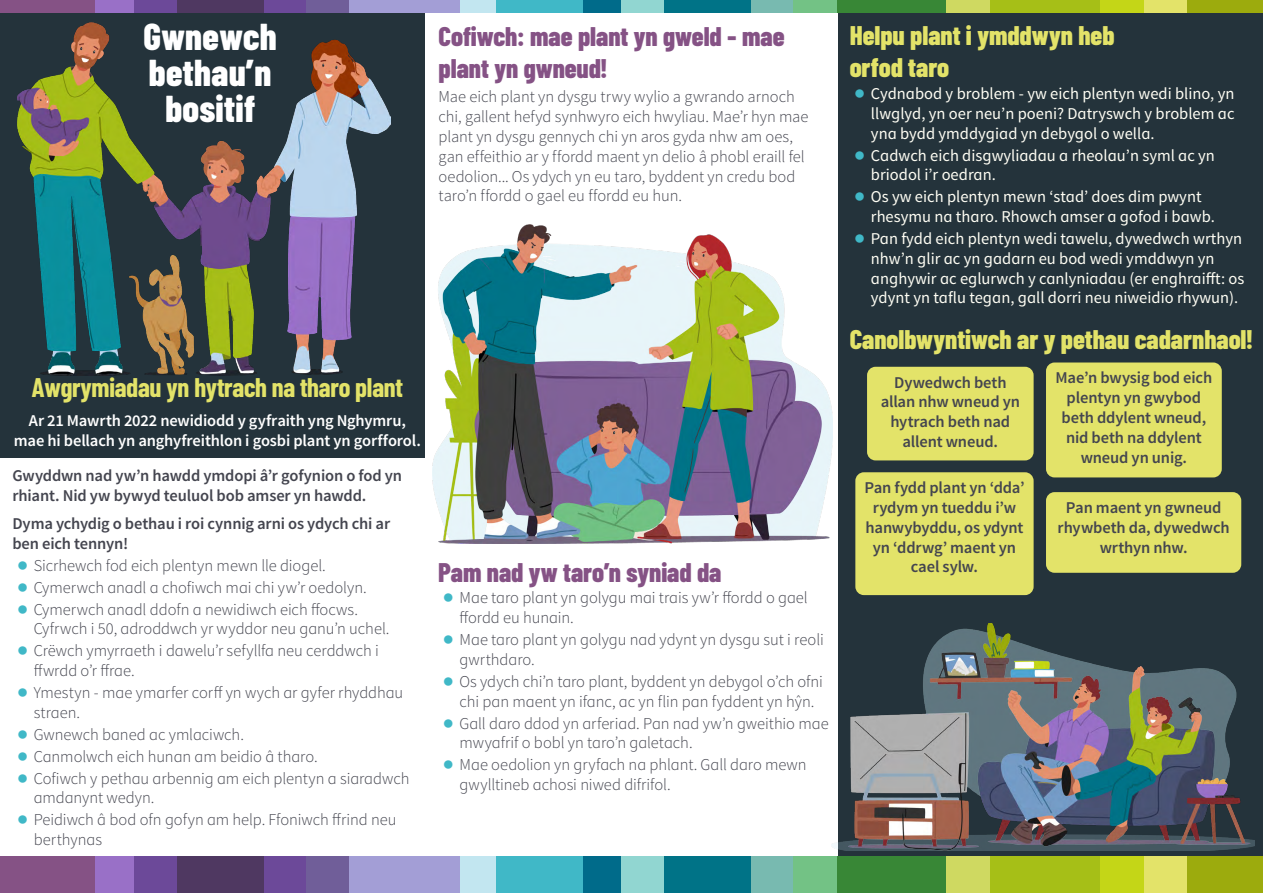
<style>
.page{position:relative;width:1263px;height:893px;background:#fff}
.page>*{position:absolute;margin:0;border:0;box-sizing:border-box;transform-origin:0 0}
.t1{font:800 37.5px/36px "Barlow Condensed";letter-spacing:.01em;color:#fff;text-align:center}
.t2{font:800 27px "Barlow Condensed";color:#e3e369}
.t3{font:800 27px/32.4px "Barlow Condensed";color:#855285}
.t4{font:700 27px "Barlow Condensed";letter-spacing:-.01em;color:#e3e369}
.t5{font:300 16.5px/19.8px "Source Sans Pro";letter-spacing:-.005em;color:#44454f}
.t6{font:16.5px/19.8px "Source Sans Pro";color:#fffef4}
.t7{font:600 16.5px/19.8px "Source Sans Pro";letter-spacing:-.01em;color:#44454f;text-align:center}
.t8{font:600 16.5px/19.8px "Source Sans Pro";letter-spacing:-.01em;color:#fff;text-align:center}
.s1{font-family:"Arial";font-weight:700;font-size:19.5px;color:#40b8c7}
</style>
<div class="page">
<div style="left:838px;top:6px;width:425px;height:886px;background:#24333b"></div>
<div style="left:454px;top:857px;width:43px;height:36px;background:#c2e6f0"></div>
<div style="left:496px;top:857px;width:43px;height:36px;background:#40b8c7"></div>
<div style="left:834px;top:856px;width:113px;height:37px;background:#388736"></div>
<div style="left:793px;top:857px;width:43px;height:36px;background:#73c285"></div>
<div style="left:987px;top:856px;width:113px;height:37px;background:#a6bf17"></div>
<div style="left:947px;top:857px;width:43px;height:36px;background:#cfd961"></div>
<div style="left:582px;top:857px;width:43px;height:36px;background:#006b8a"></div>
<div style="left:539px;top:857px;width:44px;height:36px;background:#40b8c7"></div>
<div style="left:92px;top:857px;width:43px;height:36px;background:#9970c7"></div>
<div style="left:135px;top:857px;width:43px;height:36px;background:#6c4999"></div>
<div style="left:177px;top:857px;width:43px;height:36px;background:#4f3861"></div>
<div style="left:346px;top:856px;width:113px;height:37px;background:#a39ed6"></div>
<div style="left:305px;top:857px;width:44px;height:36px;background:#705e99"></div>
<div style="left:263px;top:857px;width:43px;height:36px;background:#6c4999"></div>
<div style="left:1186px;top:857px;width:77px;height:36px;background:#9cab0d"></div>
<div style="left:0;top:856px;width:95px;height:37px;background:#855285"></div>
<div style="left:1143px;top:857px;width:43px;height:36px;background:#e3e369"></div>
<div style="left:1100px;top:857px;width:44px;height:36px;background:#c4d617"></div>
<div style="left:220px;top:857px;width:44px;height:36px;background:#4f3861"></div>
<div style="left:622px;top:857px;width:43px;height:36px;background:#91d6d1"></div>
<div style="left:664px;top:857px;width:43px;height:36px;background:#007387"></div>
<div style="left:749px;top:857px;width:44px;height:36px;background:#78bab0"></div>
<div style="left:707px;top:857px;width:44px;height:36px;background:#007387"></div>
<div style="left:0;top:0;width:424px;height:458px;background:#24333b"></div>
<img style="left:18px;top:23px;width:372px;height:352px">
<div style="left:454px;top:0;width:43px;height:13px;background:#c2e6f0"></div>
<div style="left:496px;top:0;width:43px;height:13px;background:#40b8c7"></div>
<div style="left:834px;top:0;width:113px;height:13px;background:#388736"></div>
<div style="left:793px;top:0;width:43px;height:13px;background:#73c285"></div>
<div style="left:987px;top:0;width:113px;height:13px;background:#a6bf17"></div>
<div style="left:947px;top:0;width:43px;height:13px;background:#cfd961"></div>
<div style="left:582px;top:0;width:43px;height:13px;background:#006b8a"></div>
<div style="left:539px;top:0;width:44px;height:13px;background:#40b8c7"></div>
<div style="left:92px;top:0;width:43px;height:13px;background:#9970c7"></div>
<div style="left:135px;top:0;width:43px;height:13px;background:#6c4999"></div>
<div style="left:177px;top:0;width:43px;height:13px;background:#4f3861"></div>
<div style="left:346px;top:0;width:113px;height:13px;background:#a39ed6"></div>
<div style="left:305px;top:0;width:44px;height:13px;background:#705e99"></div>
<div style="left:263px;top:0;width:43px;height:13px;background:#6c4999"></div>
<div style="left:1186px;top:0;width:77px;height:13px;background:#9cab0d"></div>
<div style="left:0;top:0;width:95px;height:13px;background:#855285"></div>
<div style="left:1143px;top:0;width:43px;height:13px;background:#e3e369"></div>
<div style="left:1100px;top:0;width:44px;height:13px;background:#c4d617"></div>
<div style="left:220px;top:0;width:44px;height:13px;background:#4f3861"></div>
<div style="left:622px;top:0;width:43px;height:13px;background:#91d6d1"></div>
<div style="left:664px;top:0;width:43px;height:13px;background:#007387"></div>
<div style="left:749px;top:0;width:44px;height:13px;background:#78bab0"></div>
<div style="left:707px;top:0;width:44px;height:13px;background:#007387"></div>
<div style="left:867px;top:367px;width:166px;height:93px;background:#e3e369;border-radius:9px"></div>
<div style="left:1046px;top:362px;width:176px;height:115px;background:#e3e369;border-radius:9px"></div>
<div style="left:855px;top:472px;width:178px;height:123px;background:#e3e369;border-radius:9px"></div>
<div style="left:1046px;top:492px;width:195px;height:81px;background:#e3e369;border-radius:9px"></div>
<img style="left:433px;top:224px;width:399px;height:319px">
<img style="left:831px;top:624px;width:424px;height:226px">
<p class="t1" style="left:143px;top:16px;width:135px">Gwnewch bethau’n bositif</p>
<p class="t3" style="left:439px;top:18px;width:347px">Cofiwch: mae plant yn gweld - mae plant yn gwneud!</p>
<p class="t5" style="left:439px;top:87px;width:371px">Mae eich plant yn dysgu trwy wylio a gwrando arnoch chi, gallent hefyd synhwyro eich hwyliau. Mae’r hyn mae plant yn dysgu gennych chi yn aros gyda nhw am oes, gan effeithio ar y ffordd maent yn delio â phobl eraill fel oedolion... Os ydych yn eu taro, byddent yn credu bod taro’n ffordd o gael eu ffordd eu hun.</p>
<p class="t4" style="left:32px;top:368px;width:372px">Awgrymiadau yn hytrach na tharo plant</p>
<p class="t8" style="left:14px;top:411px;width:409px">Ar 21 Mawrth 2022 newidiodd y gyfraith yng Nghymru, mae hi bellach yn anghyfreithlon i gosbi plant yn gorfforol.</p>
<p class="t7" style="left:12px;top:466px;width:391px;text-align:left">Gwyddwn nad yw’n hawdd ymdopi â’r gofynion o fod yn rhiant. Nid yw bywyd teuluol bob amser yn hawdd.</p>
<p class="t7" style="left:12px;top:514px;width:379px;text-align:left">Dyma ychydig o bethau i roi cynnig arni os ydych chi ar ben eich tennyn!</p>
<p class="t5" style="left:17px;top:555px;width:311px"><span class="s1">●</span> Sicrhewch fod eich plentyn mewn lle diogel.</p>
<p class="t5" style="left:17px;top:577px;width:352px"><span class="s1">●</span> Cymerwch anadl a chofiwch mai chi yw’r oedolyn.</p>
<p class="t5" style="left:34px;top:599px;width:357px;text-indent:-17px"><span class="s1">●</span> Cymerwch anadl ddofn a newidiwch eich ffocws.<br>Cyfrwch i 50, adroddwch yr wyddor neu ganu’n uchel.</p>
<p class="t5" style="left:34px;top:641px;width:347px;text-indent:-17px"><span class="s1">●</span> Crëwch ymyrraeth i dawelu’r sefyllfa neu cerddwch i ffwrdd o’r ffrae.</p>
<p class="t5" style="left:34px;top:683px;width:371px;text-indent:-17px"><span class="s1">●</span> Ymestyn - mae ymarfer corff yn wych ar gyfer rhyddhau straen.</p>
<p class="t5" style="left:17px;top:724px;width:229px"><span class="s1">●</span> Gwnewch baned ac ymlaciwch.</p>
<p class="t5" style="left:17px;top:746px;width:302px"><span class="s1">●</span> Canmolwch eich hunan am beidio â tharo.</p>
<p class="t5" style="left:34px;top:768px;width:377px;text-indent:-17px"><span class="s1">●</span> Cofiwch y pethau arbennig am eich plentyn a siaradwch amdanynt wedyn.</p>
<p class="t5" style="left:34px;top:810px;width:364px;text-indent:-17px"><span class="s1">●</span> Peidiwch â bod ofn gofyn am help. Ffoniwch ffrind neu berthynas</p>
<p class="t3" style="left:438px;top:554px;width:285px">Pam nad yw taro’n syniad da</p>
<p class="t5" style="left:459px;top:588px;width:350px;text-indent:-17px"><span class="s1">●</span> Mae taro plant yn golygu mai trais yw’r ffordd o gael ffordd eu hunain.</p>
<p class="t5" style="left:459px;top:630px;width:366px;text-indent:-17px"><span class="s1">●</span> Mae taro plant yn golygu nad ydynt yn dysgu sut i reoli gwrthdaro.</p>
<p class="t5" style="left:442px;top:672px;width:382px;text-align:center"><span class="s1">●</span> Os ydych chi’n taro plant, byddent yn debygol o’ch ofni chi pan maent yn ifanc, ac yn flin pan fyddent yn hŷn.</p>
<p class="t5" style="left:459px;top:713px;width:371px;text-indent:-17px"><span class="s1">●</span> Gall daro ddod yn arferiad. Pan nad yw’n gweithio mae mwyafrif o bobl yn taro’n galetach.</p>
<p class="t5" style="left:459px;top:755px;width:349px;text-indent:-17px"><span class="s1">●</span> Mae oedolion yn gryfach na phlant. Gall daro mewn gwylltineb achosi niwed difrifol.</p>
<p class="t2" style="left:850px;top:16px;width:266px">Helpu plant i ymddwyn heb</p>
<p class="t2" style="left:850px;top:48px;width:101px">orfod taro</p>
<p class="t6" style="left:871px;top:84px;width:365px;text-align:justify;text-indent:-17px"><span class="s1">●</span> Cydnabod y broblem - yw eich plentyn wedi blino, yn llwglyd, yn oer neu’n poeni? Datryswch y broblem ac yna bydd ymddygiad yn debygol o wella.</p>
<p class="t6" style="left:871px;top:145px;width:346px;text-indent:-17px"><span class="s1">●</span> Cadwch eich disgwyliadau a rheolau’n syml ac yn briodol i’r oedran.</p>
<p class="t6" style="left:871px;top:187px;width:345px;text-indent:-17px"><span class="s1">●</span> Os yw eich plentyn mewn ‘stad’ does dim pwynt rhesymu na tharo. Rhowch amser a gofod i bawb.</p>
<p class="t6" style="left:871px;top:229px;width:375px;text-indent:-17px"><span class="s1">●</span> Pan fydd eich plentyn wedi tawelu, dywedwch wrthyn nhw’n glir ac yn gadarn eu bod wedi ymddwyn yn anghywir ac eglurwch y canlyniadau (er enghraifft: os ydynt yn taflu tegan, gall dorri neu niweidio rhywun).</p>
<p class="t2" style="left:850px;top:320px;width:404px">Canolbwyntiwch ar y pethau cadarnhaol!</p>
<p class="t7" style="left:881px;top:373px;width:141px">Dywedwch beth allan nhw wneud yn hytrach beth nad allent wneud.</p>
<p class="t7" style="left:1055px;top:368px;width:158px">Mae’n bwysig bod eich plentyn yn gwybod beth ddylent wneud, nid beth na ddylent wneud yn unig.</p>
<p class="t7" style="left:864px;top:478px;width:162px">Pan fydd plant yn ‘dda’ rydym yn tueddu i’w hanwybyddu, os ydynt yn ‘ddrwg’ maent yn cael sylw.</p>
<p class="t7" style="left:1057px;top:498px;width:174px">Pan maent yn gwneud rhywbeth da, dywedwch wrthyn nhw.</p>
</div>
